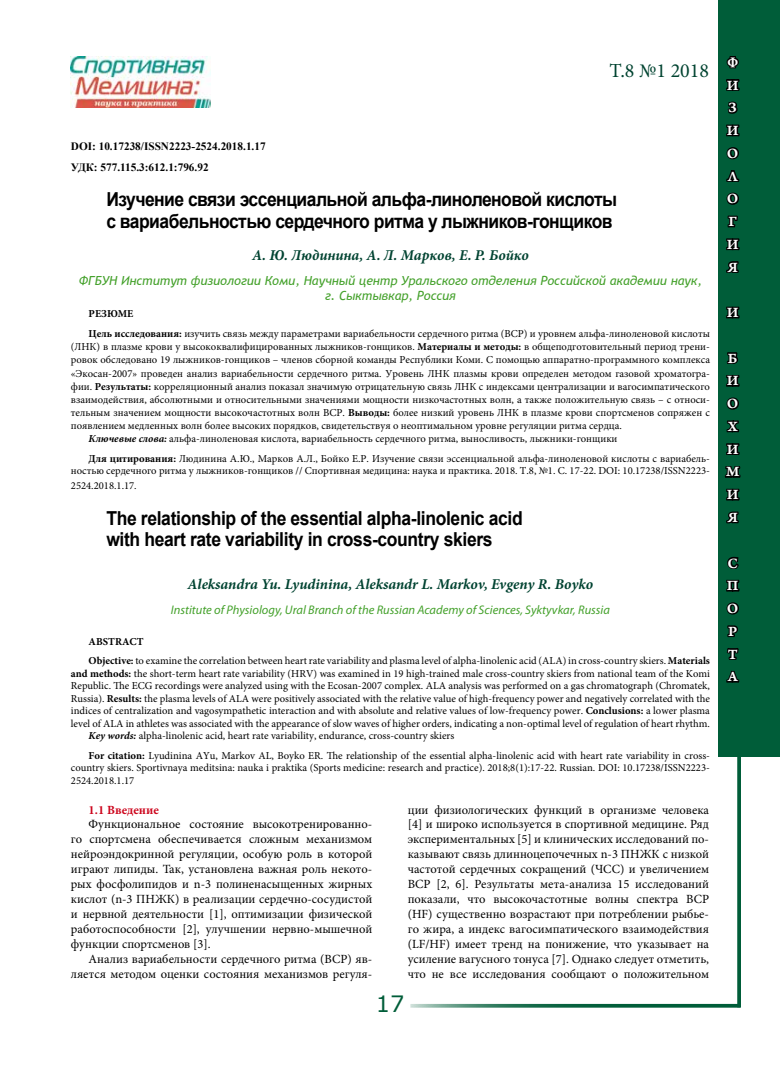
<style>
.page{position:relative;width:780px;height:1088px;background:#fff}
.page>*{position:absolute;margin:0;border:0;box-sizing:border-box;transform-origin:0 0}
.t1{font:22.5px "Verdana";color:#005d39}
.t2{font:20px "Minion Pro";color:#024431}
.t3{font:700 19.25px/21.2px "Arial";letter-spacing:-.03em;color:#000;scale:.91 1}
.t4{font:italic 700 15px "Minion Pro";letter-spacing:-.005em;color:#004331}
.t5{font:15px/22.8px "Arno Pro Smbd Caption";color:#fff;text-align:justify}
.t6{font:12.5px/15px "Minion Pro";color:#000;text-align:justify}
.t7{font:italic 12.5px/15px "Trebuchet MS";color:#44a12b;text-align:center}
.t8{font:italic 12.5px "Myriad Pro";color:#44a12b}
.t9{font:700 12.5px "Minion Pro";color:#cd071e}
.t10{font:700 11.25px/20.6px "Times New Roman";color:#000}
.t11{font:10.62px/12.5px "Minion Pro";color:#000}
.s1{font-weight:700}
.s2{font-weight:700;font-style:italic}
</style>
<div class="page">
<svg style="left:737px;top:756px;width:4px;height:251px"></svg>
<hr style="left:410px;top:1004px;width:330px;height:3px;background:#005d39">
<div style="left:718px;top:0;width:62px;height:756px;background:#005d39"></div>
<img style="left:71px;top:57px;width:140px;height:50px">
<svg style="left:726px;top:56px;width:14px;height:81px"></svg>
<svg style="left:726px;top:147px;width:14px;height:58px"></svg>
<svg style="left:726px;top:215px;width:14px;height:36px"></svg>
<svg style="left:726px;top:261px;width:13px;height:12px"></svg>
<svg style="left:726px;top:306px;width:14px;height:13px"></svg>
<svg style="left:726px;top:352px;width:12px;height:12px"></svg>
<svg style="left:726px;top:375px;width:14px;height:12px"></svg>
<svg style="left:724px;top:397px;width:17px;height:104px"></svg>
<svg style="left:726px;top:511px;width:13px;height:13px"></svg>
<svg style="left:727px;top:556px;width:12px;height:13px"></svg>
<svg style="left:726px;top:579px;width:14px;height:13px"></svg>
<svg style="left:726px;top:602px;width:13px;height:13px"></svg>
<svg style="left:727px;top:625px;width:11px;height:12px"></svg>
<svg style="left:724px;top:648px;width:15px;height:115px"></svg>
<h2 class="t2" style="left:609px;top:57px;width:101px">Т.8 №1 2018</h2>
<p class="t10" style="left:71px;top:136px;width:196px">DOI: 10.17238/ISSN2223-2524.2018.1.17<br>УДК: 577.115.3:612.1:796.92</p>
<h3 class="t3" style="left:106px;top:189px;width:562px">Изучение связи эссенциальной альфа-линоленовой кислоты с вариабельностью сердечного ритма у лыжников-гонщиков</h3>
<h3 class="t4" style="left:252px;top:244px;width:278px">А. Ю. Людинина, А. Л. Марков, Е. Р. Бойко</h3>
<p class="t7" style="left:79px;top:273px;width:624px">ФГБУН Институт физиологии Коми, Научный центр Уральского отделения Российской академии наук, г. Сыктывкар, Россия</p>
<p class="t11" style="left:89px;top:304px;width:622px;line-height:20.2px"><span class="s1">РЕЗЮМЕ<br>Цель исследования:</span> изучить связь между параметрами вариабельности сердечного ритма (ВСР) и уровнем альфа-линоленовой кислоты</p>
<p class="t11" style="left:71px;top:341px;width:640px">(ЛНК) в плазме крови у высококвалифицированных лыжников-гонщиков. <span class="s1">Материалы и методы:</span> в общеподготовительный период трени-</p>
<p class="t11" style="left:71px;top:354px;width:640px">ровок обследовано 19 лыжников-гонщиков – членов сборной команды Республики Коми. С помощью аппаратно-программного комплекса</p>
<p class="t11" style="left:71px;top:367px;width:640px">«Экосан-2007» проведен анализ вариабельности сердечного ритма. Уровень ЛНК плазмы крови определен методом газовой хроматогра-</p>
<p class="t11" style="left:71px;top:380px;width:640px">фии. <span class="s1">Результаты:</span> корреляционный анализ показал значимую отрицательную связь ЛНК с индексами централизации и вагосимпатического</p>
<p class="t11" style="left:71px;top:393px;width:640px">взаимодействия, абсолютными и относительными значениями мощности низкочастотных волн, а также положительную связь – с относи-</p>
<p class="t11" style="left:71px;top:406px;width:640px">тельным значением мощности высокочастотных волн ВСР. <span class="s1">Выводы:</span> более низкий уровень ЛНК в плазме крови спортсменов сопряжен с</p>
<p class="t11" style="left:71px;top:419px;width:552px">появлением медленных волн более высоких порядков, свидетельствуя о неоптимальном уровне регуляции ритма сердца.</p>
<p class="t11" style="left:89px;top:433px;width:530px"><span class="s2">Ключевые слова:</span> альфа-линоленовая кислота, вариабельность сердечного ритма, выносливость, лыжники-гонщики</p>
<p class="t11" style="left:71px;top:452px;width:640px;text-align:right"><span class="s1">Для цитирования:</span> Людинина А.Ю., Марков А.Л., Бойко Е.Р. Изучение связи эссенциальной альфа-линоленовой кислоты с вариабель&shy;ностью сердечного ритма у лыжников-гонщиков // Спортивная медицина: наука и практика. 2018. Т.8, №1. С. 17-22. DOI: 10.17238/ISSN2223-</p>
<p class="t11" style="left:71px;top:480px;width:67px">2524.2018.1.17.</p>
<h3 class="t3" style="left:106px;top:508px;width:459px">The relationship of the essential alpha-linolenic acid with heart rate variability in cross-country skiers</h3>
<h3 class="t4" style="left:188px;top:573px;width:407px">Aleksandra Yu. Lyudinina, Aleksandr L. Markov, Evgeny R. Boyko</h3>
<p class="t8" style="left:171px;top:602px;width:440px">Institute of Physiology, Ural Branch of the Russian Academy of Sciences, Syktyvkar, Russia</p>
<p class="t11" style="left:89px;top:631px;width:623px;line-height:19.6px"><span class="s1">ABSTRACT<br>Objective:</span> to examine the correlation between heart rate variability and plasma level of alpha-linolenic acid (ALA) in cross-country skiers. <span class="s1">Materials</span></p>
<p class="t11" style="left:71px;top:667px;width:640px"><span class="s1">and methods:</span> the short-term heart rate variability (HRV) was examined in 19 high-trained male cross-country skiers from national team of the Komi</p>
<p class="t11" style="left:71px;top:680px;width:640px">Republic. The ECG recordings were analyzed using with the Ecosan-2007 complex. ALA analysis was performed on a gas chromatograph (Chromatek,</p>
<p class="t11" style="left:71px;top:692px;width:640px">Russia). <span class="s1">Results:</span> the plasma levels of ALA were positively associated with the relative value of high-frequency power and negatively correlated with the</p>
<p class="t11" style="left:71px;top:705px;width:640px">indices of centralization and vagosympathetic interaction and with absolute and relative values of low-frequency power. <span class="s1">Conclusions:</span> a lower plasma</p>
<p class="t11" style="left:71px;top:717px;width:640px">level of ALA in athletes was associated with the appearance of slow waves of higher orders, indicating a non-optimal level of regulation of heart rhythm.</p>
<p class="t11" style="left:89px;top:730px;width:367px"><span class="s2">Key words:</span> alpha-linolenic acid, heart rate variability, endurance, cross-country skiers</p>
<p class="t11" style="left:71px;top:749px;width:640px;text-align:justify;text-indent:18px"><span class="s1">For citation:</span> Lyudinina AYu, Markov AL, Boyko ER. The relationship of the essential alpha-linolenic acid with heart rate variability in cross&shy;country skiers. Sportivnaya meditsina: nauka i praktika (Sports medicine: research and practice). 2018;8(1):17-22. Russian. DOI: 10.17238/ISSN2223- 2524.2018.1.17</p>
<p class="t9" style="left:89px;top:801px;width:72px">1.1 Введение</p>
<p class="t6" style="left:71px;top:817px;width:303px;text-indent:18px">Функциональное состояние высокотренированно&shy;го спортсмена обеспечивается сложным механизмом нейроэндокринной регуляции, особую роль в которой играют липиды. Так, установлена важная роль некото&shy;рых фосфолипидов и n-3 полиненасыщенных жирных кислот (n-3 ПНЖК) в реализации сердечно-сосудистой и нервной деятельности [1], оптимизации физической работоспособности [2], улучшении нервно-мышечной функции спортсменов [3].</p>
<p class="t6" style="left:71px;top:951px;width:303px;line-height:15.5px;text-align:right">Анализ вариабельности сердечного ритма (ВСР) яв&shy;ляется методом оценки состояния механизмов регуля-</p>
<p class="t6" style="left:407px;top:802px;width:303px">ции физиологических функций в организме человека [4] и широко используется в спортивной медицине. Ряд экспериментальных [5] и клинических исследований по&shy;казывают связь длинноцепочечных n-3 ПНЖК с низкой частотой сердечных сокращений (ЧСС) и увеличением ВСР [2, 6]. Результаты мета-анализа 15 исследований показали, что высокочастотные волны спектра ВСР (HF) существенно возрастают при потреблении рыбье&shy;го жира, а индекс вагосимпатического взаимодействия (LF/HF) имеет тренд на понижение, что указывает на усиление вагусного тонуса [7]. Однако следует отметить, что не все исследования сообщают о положительном</p>
<h1 class="t1" style="left:375px;top:988px;width:30px">17</h1>
<h3 class="t5" style="left:726px;top:51px;width:13px">Ф И З И О Л О Г И Я</h3>
<h3 class="t5" style="left:726px;top:302px;width:13px">И</h3>
<h3 class="t5" style="left:726px;top:347px;width:15px;text-align:left">Б<br>И<br>О<br>Х<br>И<br>М<br>И<br>Я</h3>
<h3 class="t5" style="left:727px;top:552px;width:13px">С П О Р Т А</h3>
</div>
